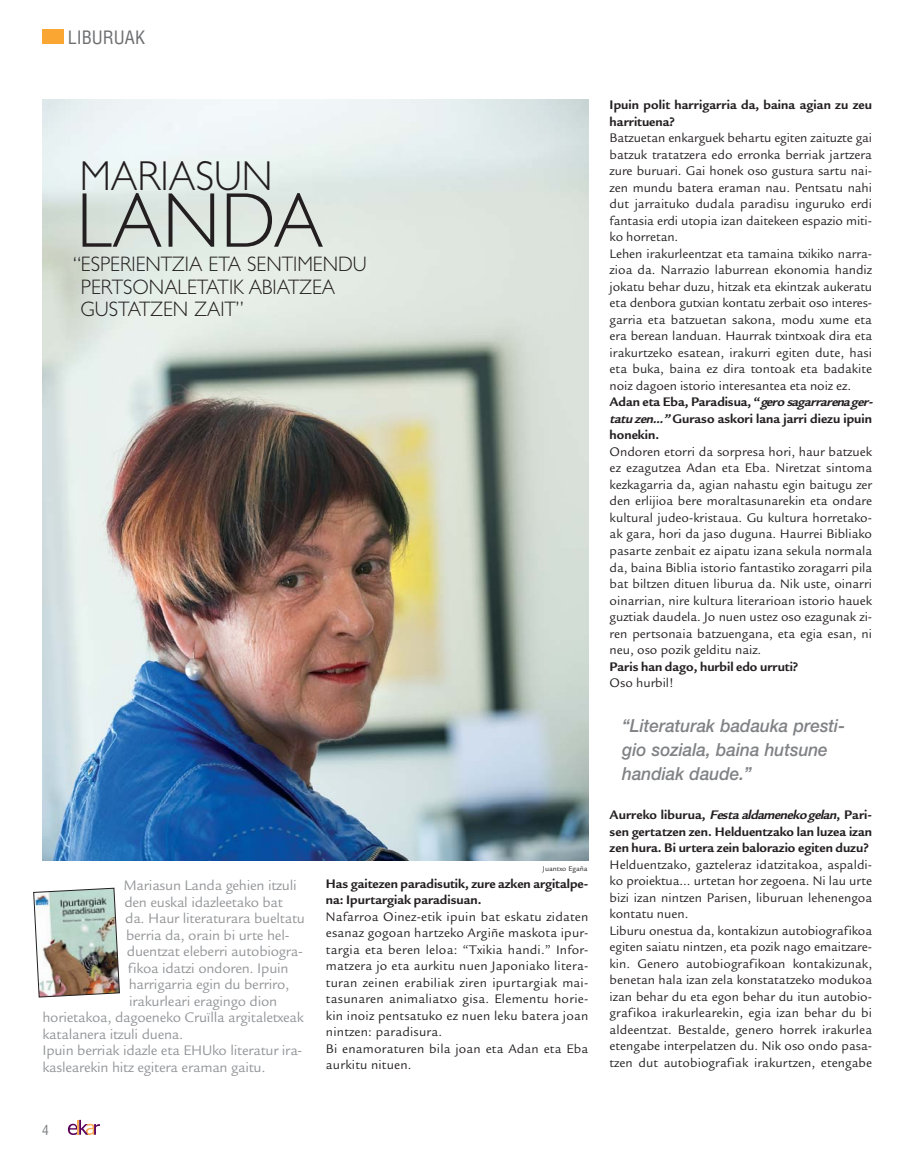
<style>
.page{position:relative;width:915px;height:1149px;background:#fff}
.page>*{position:absolute;margin:0;border:0;box-sizing:border-box;transform-origin:0 0}
.t1{font:300 78px "Gill Sans";letter-spacing:.01em;color:#231f20;scale:.95 1}
.t2{font:300 42px "Gill Sans";color:#231f20;scale:.95 1}
.t3{font:300 21px/22.4px "Gill Sans";color:#231f20;scale:.95 1}
.t4{font:italic 500 18px/24px "Helvetica Neue";color:#808285;scale:.95 1}
.t5{font:condensed 18px "Helvetica";color:#6d6e70}
.t6{font:15px "Legacy San ITC";letter-spacing:-.015em;color:#939598}
.t7{font:13.5px/16.5px "Legacy San ITC";color:#231f20}
.t8{font:700 13.5px/16.5px "Legacy San ITC";color:#231f20}
.t9{font:condensed 13.5px "Helvetica";color:#808285}
.t10{font:7.5px "Legacy San ITC";color:#231f20}
.s1{font-weight:700}
.s2{font-weight:700;font-style:italic}
.s3{font-style:italic}
</style>
<div class="page">
<svg style="left:68px;top:1119px;width:32px;height:15px"></svg>
<img style="left:43px;top:100px;width:545px;height:760px">
<img style="left:33px;top:887px;width:87px;height:110px">
<div style="left:42px;top:30px;width:21px;height:14px;background:#faa633"></div>
<h3 class="t5" style="left:68px;top:30px;width:79px">LIBURUAK</h3>
<h2 class="t2" style="left:80px;top:161px;width:204px">MARIASUN</h2>
<h1 class="t1" style="left:77px;top:193px;width:261px">LANDA</h1>
<h3 class="t3" style="left:81px;top:255px;width:303px;text-indent:-7px">“ESPERIENTZIA ETA SENTIMENDU<br>PERTSONALETATIK ABIATZEA<br>GUSTATZEN ZAIT”</h3>
<p class="t10" style="left:542px;top:865px;width:46px">Juantxo Egaña</p>
<p class="t6" style="left:123px;top:878px;width:175px">Mariasun Landa gehien itzuli</p>
<p class="t6" style="left:124px;top:895px;width:160px">den euskal idazleetako bat</p>
<p class="t6" style="left:125px;top:911px;width:181px">da. Haur literaturara bueltatu</p>
<p class="t6" style="left:126px;top:928px;width:165px">berria da, orain bi urte hel-</p>
<p class="t6" style="left:127px;top:944px;width:177px">duentzat eleberri autobiogra-</p>
<p class="t6" style="left:128px;top:961px;width:162px">fikoa idatzi ondoren. Ipuin</p>
<p class="t6" style="left:129px;top:977px;width:162px">harrigarria egin du berriro,</p>
<p class="t6" style="left:129px;top:994px;width:150px">irakurleari eragingo dion</p>
<p class="t6" style="left:42px;top:1010px;width:263px">horietakoa, dagoeneko Cruïlla argitaletxeak</p>
<p class="t6" style="left:42px;top:1027px;width:142px">katalanera itzuli duena.</p>
<p class="t6" style="left:42px;top:1043px;width:261px">Ipuin berriak idazle eta EHUko literatur ira-</p>
<p class="t6" style="left:42px;top:1060px;width:224px">kaslearekin hitz egitera eraman gaitu.</p>
<p class="t9" style="left:42px;top:1124px;width:8px">4</p>
<p class="t8" style="left:326px;top:875px;width:264px">Has gaitezen paradisutik, zure azken argitalpe&shy;na: Ipurtargiak paradisuan.</p>
<p class="t7" style="left:326px;top:909px;width:264px">Nafarroa Oinez-etik ipuin bat eskatu zidaten esanaz gogoan hartzeko Argiñe maskota ipur&shy;targia eta beren leloa: “Txikia handi.” Infor&shy;matzera jo eta aurkitu nuen Japoniako litera&shy;turan zeinen erabiliak ziren ipurtargiak mai&shy;tasunaren animaliatxo gisa. Elementu horie&shy;kin inoiz pentsatuko ez nuen leku batera joan nintzen: paradisura.<br>Bi enamoraturen bila joan eta Adan eta Eba aurkitu nituen.</p>
<p class="t8" style="left:609px;top:97px;width:264px">Ipuin polit harrigarria da, baina agian zu zeu harrituena?</p>
<p class="t7" style="left:609px;top:131px;width:267px">Batzuetan enkarguek behartu egiten zaituzte gai batzuk tratatzera edo erronka berriak jartzera zure buruari. Gai honek oso gustura sartu nai&shy;zen mundu batera eraman nau. Pentsatu nahi dut jarraituko dudala paradisu inguruko erdi fantasia erdi utopia izan daitekeen espazio miti&shy;ko horretan.<br>Lehen irakurleentzat eta tamaina txikiko narra&shy;zioa da. Narrazio laburrean ekonomia handiz jokatu behar duzu, hitzak eta ekintzak aukeratu eta denbora gutxian kontatu zerbait oso interes&shy;garria eta batzuetan sakona, modu xume eta era berean landuan. Haurrak txintxoak dira eta irakurtzeko esatean, irakurri egiten dute, hasi eta buka, baina ez dira tontoak eta badakite noiz dagoen istorio interesantea eta noiz ez.<br><span class="s1">Adan eta Eba, Paradisua, “</span><span class="s2">gerosagarrarenager&shy;tatu zen...”</span><span class="s1">Guraso askori lana jarri diezu ipuin honekin.</span></p>
<p class="t7" style="left:609px;top:444px;width:264px;text-align:justify">Ondoren etorri da sorpresa hori, haur batzuek ez ezagutzea Adan eta Eba. Niretzat sintoma kezkagarria da, agian nahastu egin baitugu zer den erlijioa bere moraltasunarekin eta ondare kultural judeo-kristaua. Gu kultura horretako&shy;ak gara, hori da jaso duguna. Haurrei Bibliako pasarte zenbait ez aipatu izana sekula normala da, baina Biblia istorio fantastiko zoragarri pila bat biltzen dituen liburua da. Nik uste, oinarri oinarrian, nire kultura literarioan istorio hauek guztiak daudela. Jo nuen ustez oso ezagunak zi&shy;ren pertsonaia batzuengana, eta egia esan, ni neu, oso pozik gelditu naiz.</p>
<p class="t8" style="left:609px;top:658px;width:190px">Paris han dago, hurbil edo urruti?</p>
<p class="t7" style="left:609px;top:675px;width:66px">Oso hurbil!</p>
<h3 class="t4" style="left:622px;top:715px;width:236px">“Literaturak badauka presti&shy;gio soziala, baina hutsune handiak daude.”</h3>
<p class="t8" style="left:609px;top:807px;width:264px;text-align:justify">Aurreko liburua, <span class="s3">Festa aldamenekogelan</span>, Pari&shy;sen gertatzen zen. Helduentzako lan luzea izan zen hura. Bi urtera zein balorazio egiten duzu?</p>
<p class="t7" style="left:609px;top:857px;width:264px">Helduentzako, gazteleraz idatzitakoa, aspaldi&shy;ko proiektua... urtetan hor zegoena. Ni lau urte bizi izan nintzen Parisen, liburuan lehenengoa kontatu nuen.<br>Liburu onestua da, kontakizun autobiografikoa egiten saiatu nintzen, eta pozik nago emaitzare&shy;kin. Genero autobiografikoan kontakizunak, benetan hala izan zela konstatatzeko modukoa izan behar du eta egon behar du itun autobio&shy;grafikoa irakurlearekin, egia izan behar du bi aldeentzat. Bestalde, genero horrek irakurlea etengabe interpelatzen du. Nik oso ondo pasa&shy;tzen dut autobiografiak irakurtzen, etengabe</p>
</div>
